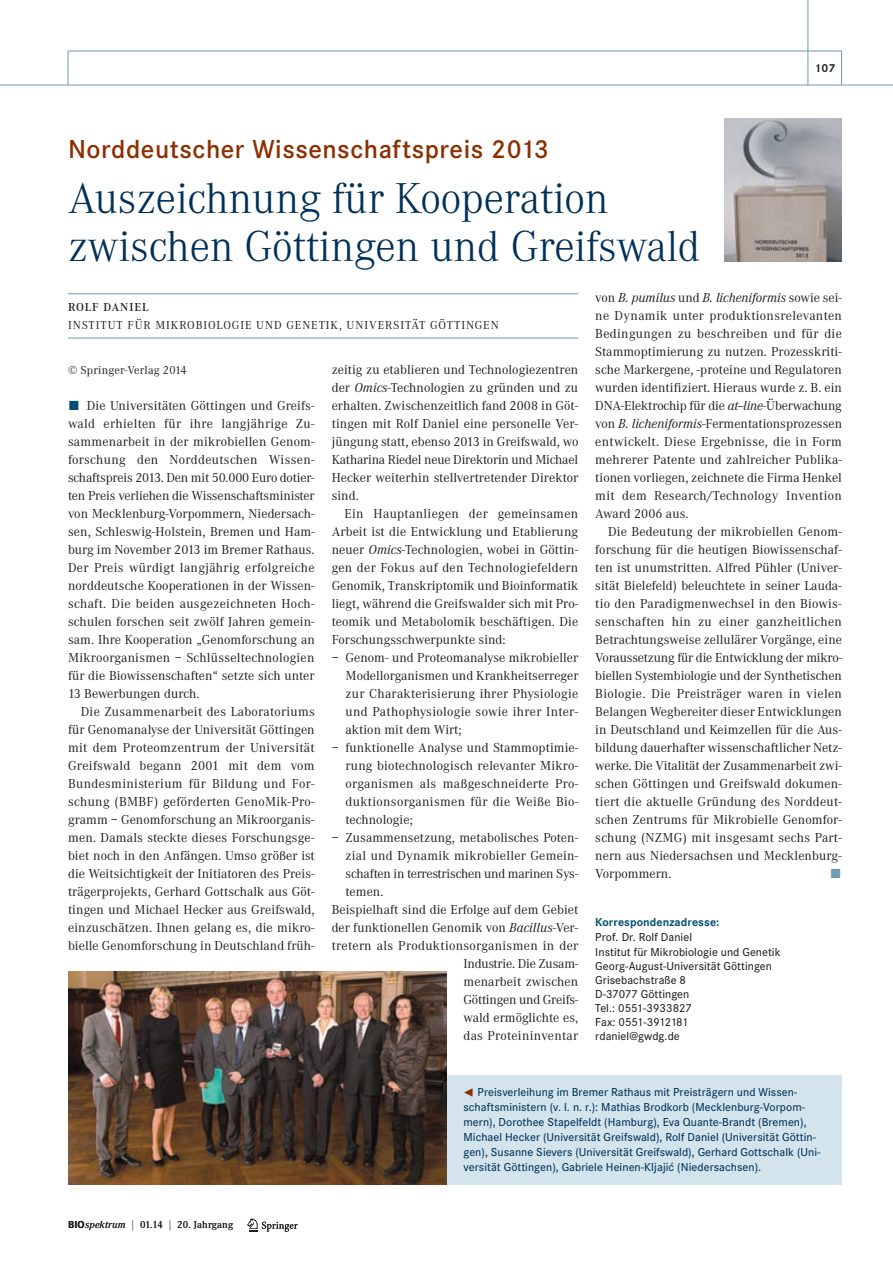
<style>
.page{position:relative;width:893px;height:1263px;background:#fff}
.page>*{position:absolute;margin:0;border:0;box-sizing:border-box;transform-origin:0 0}
.t1{font:300 45px/48px "Corporate A";letter-spacing:-.005em;color:#003058}
.t2{font:600 27px "Corporate S";letter-spacing:.02em;color:#8c2f01}
.t3{font:13.5px/18px "Corporate A";letter-spacing:.005em;color:#231f20;text-align:justify}
.t4{font:13.5px "Corporate A";letter-spacing:-.015em;color:#231f20}
.t5{font:13.5px "Corporate A";letter-spacing:.025em;color:#231f20}
.t6{font:13.5px "The Sans Expert";color:#7099b6}
.t7{font:500 12px/15px "Corporate S";letter-spacing:.005em;color:#003058}
.t8{font:500 12px/14.1px "Corporate S";letter-spacing:.005em;color:#231f20}
.t9{font:12px "Corporate A";letter-spacing:.075em;color:#231f20}
.t10{font:700 12px "Corporate S";letter-spacing:.005em;color:#054f75}
.t11{font:12px "Corporate A";letter-spacing:.015em;color:#231f20}
.t12{font:600 12px "Corporate A";letter-spacing:.075em;color:#231f20}
.t13{font:700 12px "Corporate S";color:#231f20}
.t14{font:10.5px "Corporate A";letter-spacing:.015em;color:#231f20}
.s1{font-family:"The Sans Expert";color:#054f75}
.s2{font-style:italic}
.s3{font-family:"Corporate S";font-weight:700}
.s4{color:#5484a5}
.s5{font-family:"The Sans Expert";font-weight:400;color:#8c2f01}
</style>
<div class="page">
<hr style="left:0;top:85px;width:893px;height:1px;background:#7099b6">
<hr style="left:68px;top:51px;width:774px;height:1px;background:#7099b6">
<hr style="left:68px;top:51px;width:1px;height:34px;background:#7099b6">
<hr style="left:841px;top:51px;width:1px;height:34px;background:#7099b6">
<hr style="left:807px;top:0;width:1px;height:85px;background:#7099b6">
<svg style="left:247px;top:1218px;width:51px;height:14px"></svg>
<img style="left:725px;top:118px;width:117px;height:143px">
<hr style="left:68px;top:293px;width:510px;height:1px;background:#7099b6">
<hr style="left:68px;top:338px;width:510px;height:1px;background:#7099b6">
<div style="left:446px;top:1075px;width:396px;height:109px;background:#d3e4ed"></div>
<img style="left:68px;top:972px;width:378px;height:212px">
<h2 class="t2" style="left:68px;top:140px;width:482px">Norddeutscher Wissenschaftspreis 2013</h2>
<h1 class="t1" style="left:68px;top:178px;width:634px">Auszeichnung für Kooperation zwischen Göttingen und Greifswald</h1>
<p class="t13" style="left:814px;top:64px;width:22px">107</p>
<p class="t12" style="left:68px;top:302px;width:82px">ROLF DANIEL</p>
<p class="t9" style="left:68px;top:321px;width:432px">INSTITUT FÜR MIKROBIOLOGIE UND GENETIK, UNIVERSITÄT GÖTTINGEN</p>
<p class="t11" style="left:68px;top:366px;width:120px">© Springer-Verlag 2014</p>
<p class="t3" style="left:68px;top:398px;width:248px"><span class="s1">ó</span> Die Universitäten Göttingen und Greifs&shy;wald erhielten für ihre langjährige Zu - sammenarbeit in der mikrobiellen Genom&shy;forschung den Norddeutschen Wissen&shy;schaftspreis 2013. Den mit 50.000 Euro dotier&shy;ten Preis verliehen die Wissenschaftsminister von Mecklenburg-Vorpommern, Niedersach&shy;sen, Schleswig-Holstein, Bremen und Ham&shy;burg im November 2013 im Bremer Rathaus.<br>Der Preis würdigt langjährig erfolgreiche norddeutsche Kooperationen in der Wissen&shy;schaft. Die beiden ausgezeichneten Hoch&shy;schulen forschen seit zwölf Jahren gemein&shy;sam. Ihre Kooperation „Genomforschung an Mikroorganismen – Schlüsseltechnologien für die Biowissenschaften“ setzte sich unter 13 Bewerbungen durch.</p>
<p class="t3" style="left:68px;top:704px;width:248px;text-indent:13px">Die Zusammenarbeit des Laboratoriums für Genomanalyse der Universität Göttingen mit dem Proteomzentrum der Universität Greifswald begann 2001 mit dem vom Bundesministerium für Bildung und For&shy;schung (BMBF) geförderten GenoMik-Pro&shy;gramm – Genomforschung an Mikroorganis&shy;men. Damals steckte dieses Forschungsge&shy;biet noch in den Anfängen. Umso größer ist die Weitsichtigkeit der Initiatoren des Preis&shy;trägerprojekts, Gerhard Gottschalk aus Göt&shy;tingen und Michael Hecker aus Greifswald, einzuschätzen. Ihnen gelang es, die mikro&shy;bielle Genomforschung in Deutschland früh-</p>
<p class="t3" style="left:332px;top:362px;width:248px">zeitig zu etablieren und Technologiezentren der <span class="s2">Omics</span>-Technologien zu gründen und zu erhalten. Zwischenzeitlich fand 2008 in Göt&shy;tingen mit Rolf Daniel eine personelle Ver&shy;jüngung statt, ebenso 2013 in Greifswald, wo Katharina Riedel neue Direktorin und Michael Hecker weiterhin stellvertretender Direktor sind.</p>
<p class="t3" style="left:332px;top:506px;width:248px;text-indent:13px">Ein Hauptanliegen der gemeinsamen Arbeit ist die Entwicklung und Etablierung neuer <span class="s2">Omics</span>-Technologien, wobei in Göttin&shy;gen der Fokus auf den Technologiefeldern Genomik, Transkriptomik und Bioinformatik liegt, während die Greifswalder sich mit Pro&shy;teomik und Metabolomik beschäftigen. Die Forschungsschwerpunkte sind:</p>
<p class="t3" style="left:346px;top:650px;width:234px;text-indent:-14px">– Genom- und Proteomanalyse mikrobieller Modellorganismen und Krankheitserreger zur Charakterisierung ihrer Physiologie und Pathophysiologie sowie ihrer Inter - aktion mit dem Wirt;</p>
<p class="t3" style="left:346px;top:740px;width:234px;text-indent:-14px">– funktionelle Analyse und Stammoptimie&shy;rung biotechnologisch relevanter Mikro - organismen als maßgeschneiderte Pro&shy;duktionsorganismen für die Weiße Bio&shy;technologie;</p>
<p class="t3" style="left:332px;top:830px;width:248px">– Zusammensetzung, metabolisches Poten-</p>
<p class="t3" style="left:346px;top:848px;width:234px">zial und Dynamik mikrobieller Gemein-</p>
<p class="t4" style="left:346px;top:869px;width:234px">schaften in terrestrischen und marinen Sys-</p>
<p class="t3" style="left:346px;top:884px;width:39px">temen.</p>
<p class="t3" style="left:332px;top:902px;width:248px">Beispielhaft sind die Erfolge auf dem Gebiet</p>
<p class="t3" style="left:332px;top:920px;width:248px">der funktionellen Genomik von <span class="s2">Bacillus</span>-Ver-</p>
<p class="t5" style="left:332px;top:941px;width:248px">tretern als Produktionsorganismen in der</p>
<p class="t4" style="left:463px;top:959px;width:116px">Industrie. Die Zu sam -</p>
<p class="t3" style="left:463px;top:974px;width:116px">menarbeit zwischen</p>
<p class="t4" style="left:463px;top:995px;width:116px">Göttingen und Greifs-</p>
<p class="t3" style="left:463px;top:1010px;width:116px">wald ermöglichte es,</p>
<p class="t3" style="left:463px;top:1028px;width:116px">das Proteininventar</p>
<p class="t3" style="left:595px;top:290px;width:248px">von <span class="s2">B. pumilus</span> und <span class="s2">B. licheniformis</span> sowie sei&shy;ne Dynamik unter produktionsrelevanten Bedingungen zu beschreiben und für die Stammoptimierung zu nutzen. Prozesskriti&shy;sche Markergene, -proteine und Regulatoren wurden identifiziert. Hieraus wurde z. B. ein DNA-Elektrochip für die <span class="s2">at--line</span>-Überwachung von <span class="s2">B. licheniformis</span>-Fermentationsprozessen entwickelt. Diese Ergebnisse, die in Form mehrerer Patente und zahlreicher Publika&shy;tionen vorliegen, zeichnete die Firma Henkel mit dem Research/Technology Invention Award 2006 aus.</p>
<p class="t3" style="left:595px;top:524px;width:248px;text-indent:13px">Die Bedeutung der mikrobiellen Genom&shy;forschung für die heutigen Biowissenschaf&shy;ten ist unumstritten. Alfred Pühler (Univer&shy;sität Bielefeld) beleuchtete in seiner Lauda&shy;tio den Paradigmenwechsel in den Biowis&shy;senschaften hin zu einer ganzheitlichen Betrachtungsweise zellulärer Vorgänge, eine Voraussetzung für die Entwicklung der mikro&shy;biellen Systembiologie und der Synthetischen Biologie. Die Preisträger waren in vielen Belangen Wegbereiter dieser Entwicklungen in Deutschland und Keimzellen für die Aus&shy;bildung dauerhafter wissenschaftlicher Netz&shy;werke. Die Vitalität der Zusammenarbeit zwi&shy;schen Göttingen und Greifswald dokumen&shy;tiert die aktuelle Gründung des Norddeut&shy;schen Zentrums für Mikrobielle Genomfor&shy;schung (NZMG) mit insgesamt sechs Part&shy;nern aus Niedersachsen und Mecklenburg-Vorpommern.</p>
<p class="t6" style="left:830px;top:865px;width:13px">ó</p>
<p class="t10" style="left:595px;top:918px;width:125px">Korrespondenzadresse:</p>
<p class="t8" style="left:595px;top:931px;width:187px">Prof. Dr. Rolf Daniel<br>Institut für Mikrobiologie und Genetik<br>Georg-August-Universität Göttingen<br>Grisebachstraße 8<br>D-37077 Göttingen<br>Tel.: 0551-3933827<br>Fax: 0551-3912181<br>rdaniel@gwdg.de</p>
<p class="t14" style="left:68px;top:1221px;width:167px"><span class="s3">BIO</span><span class="s2">spektrum</span> <span class="s4">|</span> 01.14 <span class="s4">|</span> 20. Jahrgang</p>
<p class="t7" style="left:463px;top:1086px;width:358px"><span class="s5">¯</span> Preisverleihung im Bremer Rathaus mit Preisträgern und Wissen&shy;schaftsministern (v. l. n. r.): Mathias Brodkorb (Mecklenburg-Vorpom&shy;mern), Dorothee Stapelfeldt (Hamburg), Eva Quante-Brandt (Bremen), Michael Hecker (Universität Greifswald), Rolf Daniel (Universität Göttin&shy;gen), Susanne Sievers (Universität Greifswald), Gerhard Gottschalk (Uni&shy;versität Göttingen), Gabriele Heinen-Kljajic´ (Niedersachsen).</p>
</div>
